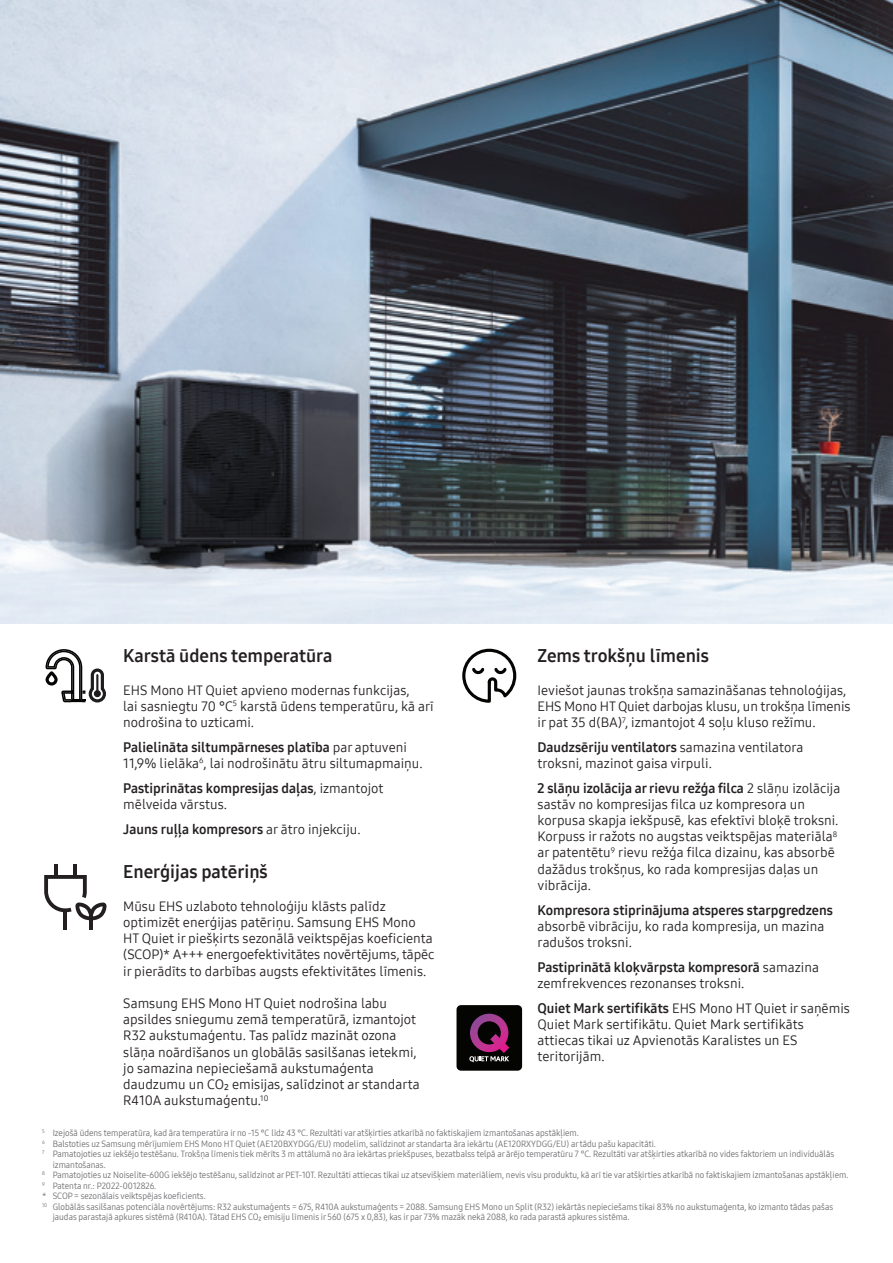
<style>
.page{position:relative;width:893px;height:1263px;background:#fff}
.page>*{position:absolute;margin:0;border:0;box-sizing:border-box;transform-origin:0 0}
.t1{font:18px "Samsung One 700";color:#231f20}
.t2{font:13.5px/16.2px "Samsung One 400";color:#231f20}
.t3{font:13.5px "Samsung One 700";color:#231f20}
.t4{font:9px "Samsung One 400 C";color:#6c6d70}
.s1{font-family:"Samsung One 400"}
.s2{font-family:"Samsung One 700"}
</style>
<div class="page">
<img style="left:0;top:0;width:893px;height:624px">
<svg style="left:462px;top:648px;width:55px;height:55px"></svg>
<svg style="left:46px;top:649px;width:60px;height:54px"></svg>
<hr style="left:64px;top:910px;width:3px;height:20px;background:#231f20">
<hr style="left:73px;top:864px;width:4px;height:13px;background:#231f20">
<hr style="left:54px;top:864px;width:4px;height:13px;background:#231f20">
<svg style="left:44px;top:875px;width:63px;height:45px"></svg>
<hr style="left:89px;top:918px;width:4px;height:12px;background:#231f20">
<div style="left:456px;top:1005px;width:66px;height:66px;background:#040503;border-radius:4px"></div>
<svg style="left:469px;top:1014px;width:40px;height:48px"></svg>
<h1 class="t1" style="left:123px;top:644px;width:211px">Karstā ūdens temperatūra</h1>
<p class="t2" style="left:123px;top:681px;width:312px">EHS Mono HT Quiet apvieno modernas funkcijas,<br>lai sasniegtu 70 °C<sup>5</sup> karstā ūdens temperatūru, kā arī nodrošina to uzticami.</p>
<p class="t3" style="left:123px;top:738px;width:285px">Palielināta siltumpārneses platība <span class="s1">par aptuveni</span></p>
<p class="t2" style="left:123px;top:755px;width:301px">11,9% lielāka<sup>6</sup>, lai nodrošinātu ātru siltumapmaiņu.</p>
<p class="t3" style="left:123px;top:779px;width:262px">Pastiprinātas kompresijas daļas<span class="s1">, izmantojot</span></p>
<p class="t2" style="left:123px;top:796px;width:105px">mēlveida vārstus.</p>
<p class="t3" style="left:123px;top:820px;width:239px">Jauns ruļļa kompresors <span class="s1">ar ātro injekciju.</span></p>
<h1 class="t1" style="left:123px;top:860px;width:146px">Enerģijas patēriņš</h1>
<p class="t2" style="left:123px;top:898px;width:313px">Mūsu EHS uzlaboto tehnoloģiju klāsts palīdz optimizēt enerģijas patēriņu. Samsung EHS Mono HT Quiet ir piešķirts sezonālā veiktspējas koeficienta (SCOP)* A+++ energoefektivitātes novērtējums, tāpēc ir pierādīts to darbības augsts efektivitātes līmenis.</p>
<p class="t2" style="left:123px;top:995px;width:298px">Samsung EHS Mono HT Quiet nodrošina labu apsildes sniegumu zemā temperatūrā, izmantojot R32 aukstumaģentu. Tas palīdz mazināt ozona slāņa noārdīšanos un globālās sasilšanas ietekmi, jo samazina nepieciešamā aukstumaģenta daudzumu un CO₂ emisijas, salīdzinot ar standarta R410A aukstumaģentu.<sup>10</sup></p>
<h1 class="t1" style="left:538px;top:644px;width:173px">Zems trokšņu līmenis</h1>
<p class="t2" style="left:538px;top:682px;width:314px">Ieviešot jaunas trokšņa samazināšanas tehnoloģijas,<br>EHS Mono HT Quiet darbojas klusu, un trokšņa līmenis ir pat 35 d(BA)<sup>7</sup>, izmantojot 4 soļu kluso režīmu.</p>
<p class="t3" style="left:538px;top:738px;width:267px">Daudzsēriju ventilators <span class="s1">samazina ventilatora</span></p>
<p class="t2" style="left:538px;top:755px;width:176px">troksni, mazinot gaisa virpuli.</p>
<p class="t3" style="left:538px;top:779px;width:304px">2 slāņu izolācija ar rievu režģa filca <span class="s1">2 slāņu izolācija</span></p>
<p class="t2" style="left:538px;top:796px;width:302px">sastāv no kompresijas filca uz kompresora un korpusa skapja iekšpusē, kas efektīvi bloķē troksni.<br>Korpuss ir ražots no augstas veiktspējas materiāla<sup>8 </sup>ar patentētu<sup>9</sup> rievu režģa filca dizainu, kas absorbē dažādus trokšņus, ko rada kompresijas daļas un vibrācija.</p>
<p class="t3" style="left:538px;top:901px;width:297px">Kompresora stiprinājuma atsperes starpgredzens</p>
<p class="t2" style="left:538px;top:918px;width:288px">absorbē vibrāciju, ko rada kompresija, un mazina radušos troksni.</p>
<p class="t3" style="left:538px;top:958px;width:283px">Pastiprinātā kloķvārpsta kompresorā <span class="s1">samazina</span></p>
<p class="t2" style="left:538px;top:970px;width:314px;line-height:24.8px">zemfrekvences rezonanses troksni.<br><span class="s2">Quiet Mark sertifikāts</span> EHS Mono HT Quiet ir saņēmis</p>
<p class="t2" style="left:538px;top:1016px;width:268px">Quiet Mark sertifikātu. Quiet Mark sertifikāts attiecas tikai uz Apvienotās Karalistes un ES teritorijām.</p>
<p class="t4" style="left:42px;top:1127px;width:538px"><sup>5</sup> Izejošā ūdens temperatūra, kad āra temperatūra ir no -15 °C līdz 43 °C. Rezultāti var atšķirties atkarībā no faktiskajiem izmantošanas apstākļiem.</p>
<p class="t4" style="left:42px;top:1138px;width:615px"><sup>6</sup> Balstoties uz Samsung mērījumiem EHS Mono HT Quiet (AE120BXYDGG/EU) modelim, salīdzinot ar standarta āra iekārtu (AE120RXYDGG/EU) ar tādu pašu kapacitāti.</p>
<p class="t4" style="left:42px;top:1148px;width:793px"><sup>7</sup> Pamatojoties uz iekšējo testēšanu. Trokšņa līmenis tiek mērīts 3 m attālumā no āra iekārtas priekšpuses, bezatbalss telpā ar ārējo temperatūru 7 °C. Rezultāti var atšķirties atkarībā no vides faktoriem un individuālās</p>
<p class="t4" style="left:53px;top:1159px;width:54px">izmantošanas.</p>
<p class="t4" style="left:42px;top:1169px;width:808px"><sup>8</sup> Pamatojoties uz Noiselite-600G iekšējo testēšanu, salīdzinot ar PET-10T. Rezultāti attiecas tikai uz atsevišķiem materiāliem, nevis visu produktu, kā arī tie var atšķirties atkarībā no faktiskajiem izmantošanas apstākļiem.</p>
<p class="t4" style="left:42px;top:1180px;width:116px"><sup>9</sup> Patenta nr.: P2022-0012826.</p>
<p class="t4" style="left:42px;top:1190px;width:165px">* SCOP = sezonālais veiktspējas koeficients.</p>
<p class="t4" style="left:42px;top:1201px;width:792px"><sup>10</sup> Globālās sasilšanas potenciāla novērtējums: R32 aukstumaģents = 675, R410A aukstumaģents = 2088. Samsung EHS Mono un Split (R32) iekārtās nepieciešams tikai 83% no aukstumaģenta, ko izmanto tādas pašas</p>
<p class="t4" style="left:53px;top:1211px;width:578px">jaudas parastajā apkures sistēmā (R410A). Tātad EHS CO₂ emisiju līmenis ir 560 (675 x 0,83), kas ir par 73% mazāk nekā 2088, ko rada parastā apkures sistēma.</p>
</div>
